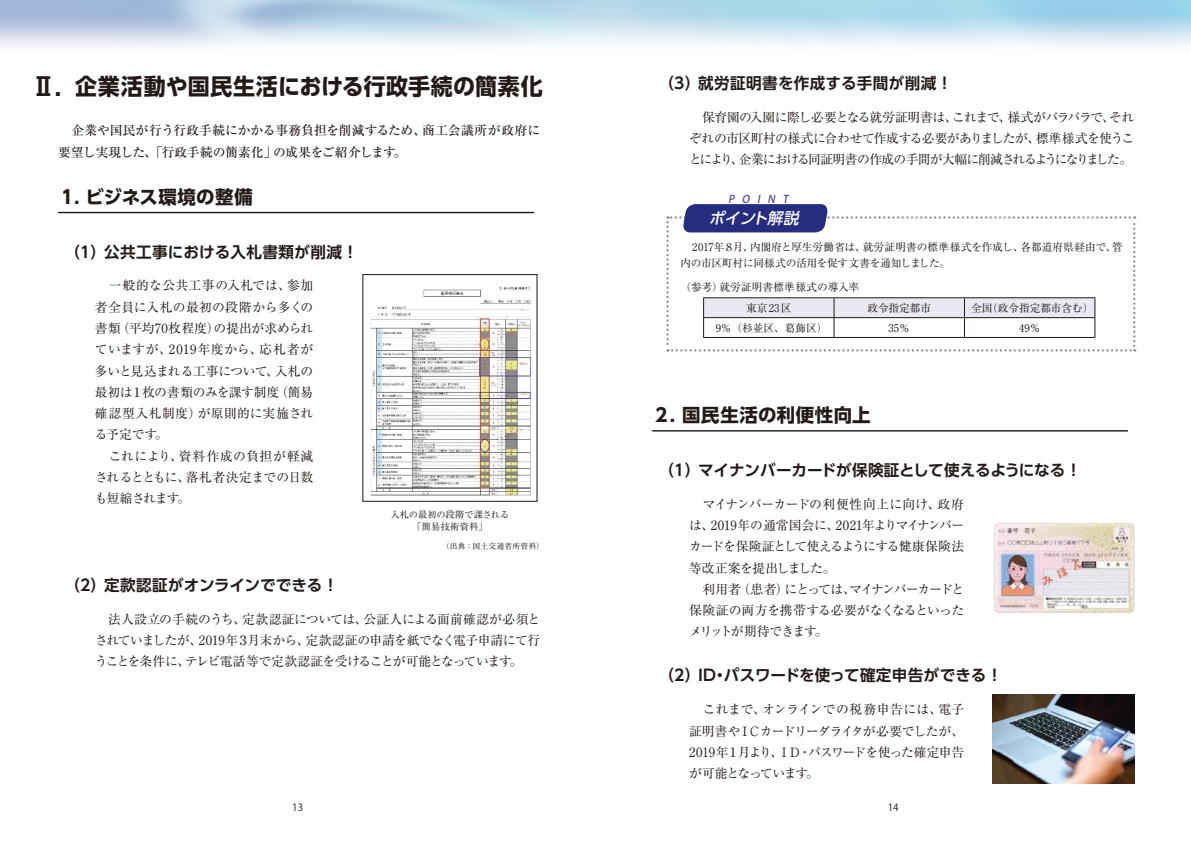
<style>
.page{position:relative;width:1191px;height:842px;background:#fff}
.page>*{position:absolute;margin:0;border:0;box-sizing:border-box;transform-origin:0 0}
.t1{font:700 22.7px "UD Shin Go Pro";letter-spacing:.015em;color:#231916}
.t2{font:700 18.4px "UD Shin Go Pro";letter-spacing:.02em;color:#231916}
.t3{font:700 15.6px "UD Shin Go Pro De";letter-spacing:.005em;color:#231916}
.t4{font:700 15.6px "UD Shin Go Pro De";letter-spacing:.025em;color:#231916}
.t5{font:italic 500 15.6px "UD Shin Go Pro";color:#fff}
.t6{font:12.8px/21.3px "Ryumin Pro";letter-spacing:-.03em;color:#231916;text-align:justify}
.t7{font:12.8px/21.3px "Ryumin Pro";letter-spacing:.01em;color:#231916}
.t8{font:500 12.8px/21.3px "Ryumin Pro";color:#231916}
.t9{font:10.6px/16.7px "Ryumin Pro";color:#231916}
.t10{font:italic 500 10.6px "Koz Go Pro";color:#504b92}
.t11{font:9.9px "Koz Go Pro";color:#231916}
.t12{font:9.2px/11.3px "Ryumin Pro";letter-spacing:.01em;color:#231916;text-align:center}
.t13{font:7.8px "Ryumin Pro";letter-spacing:.025em;color:#231916}
.s1{font-family:"UD Shin Go Pro De";font-size:24.8px}
</style>
<div class="page">
<hr style="left:652px;top:430px;width:475px;height:1px;background:#231916">
<img style="left:993px;top:522px;width:142px;height:92px">
<img style="left:992px;top:694px;width:142px;height:90px">
<hr style="left:58px;top:212px;width:476px;height:1px;background:#231916">
<div style="left:362px;top:274px;width:175px;height:228px;border:1px solid #231916"></div>
<img style="left:370px;top:287px;width:162px;height:210px">
<svg style="left:666px;top:204px;width:469px;height:147px"></svg>
<h1 class="t1" style="left:31px;top:68px;width:513px"><span class="s1">Ⅱ.</span> 企業活動や国民生活における行政手続の簡素化</h1>
<p class="t8" style="left:58px;top:119px;width:483px">　企業や国民が行う行政手続にかかる事務負担を削減するため、商工会議所が政府に要望し実現した、「行政手続の簡素化」の成果をご紹介します。</p>
<h2 class="t2" style="left:58px;top:182px;width:196px">１．ビジネス環境の整備</h2>
<p class="t4" style="left:64px;top:239px;width:295px">（１）公共工事における入札書類が削減 ！</p>
<p class="t7" style="left:95px;top:274px;width:220px">　一般的な公共工事の入札では、参加者全員に入札の最初の段階から多くの書類（平均70枚程度）の提出が求められていますが、2019年度から、応札者が多いと見込まれる工事について、入札の最初は１枚の書類のみを課す制度（簡易確認型入札制度）が原則的に実施される予定です。<br>　これにより、資料作成の負担が軽減されるとともに、落札者決定までの日数も短縮されます。</p>
<p class="t12" style="left:390px;top:509px;width:121px">入札の最初の段階で課される「簡易技術資料」</p>
<p class="t13" style="left:442px;top:540px;width:104px">（出典：国土交通省所資料）</p>
<p class="t3" style="left:64px;top:572px;width:275px">（２）定款認証がオンラインでできる ！</p>
<p class="t6" style="left:95px;top:607px;width:447px">　法人設立の手続のうち、定款認証については、公証人による面前確認が必須とされていましたが、2019年３月末から、定款認証の申請を紙でなく電子申請にて行うことを条件に、テレビ電話等で定款認証を受けることが可能となっています。</p>
<p class="t4" style="left:658px;top:70px;width:296px">（３）就労証明書を作成する手間が削減 ！</p>
<p class="t6" style="left:689px;top:105px;width:447px">　保育園の入園に際し必要となる就労証明書は、これまで、様式がバラバラで、それぞれの市区町村の様式に合わせて作成する必要がありましたが、標準様式を使うことにより、企業における同証明書の作成の手間が大幅に削減されるようになりました。</p>
<p class="t10" style="left:728px;top:192px;width:64px">POINT</p>
<p class="t5" style="left:709px;top:206px;width:96px">ポイント解説</p>
<p class="t9" style="left:680px;top:238px;width:444px;text-indent:11px">2017年８月、内閣府と厚生労働省は、就労証明書の標準様式を作成し、各都道府県経由で、管内の市区町村に同様式の活用を促す文書を通知しました。</p>
<p class="t9" style="left:680px;top:278px;width:180px">（参考）就労証明書標準様式の導入率</p>
<p class="t9" style="left:746px;top:299px;width:47px">東京23区</p>
<p class="t9" style="left:867px;top:299px;width:65px">政令指定都市</p>
<p class="t9" style="left:971px;top:299px;width:124px">全国（政令指定都市含む）</p>
<p class="t9" style="left:715px;top:319px;width:113px">9％（杉並区、葛飾区）</p>
<p class="t9" style="left:888px;top:319px;width:23px">35％</p>
<p class="t9" style="left:1019px;top:319px;width:23px">49％</p>
<h2 class="t2" style="left:652px;top:400px;width:220px">２．国民生活の利便性向上</h2>
<p class="t3" style="left:658px;top:457px;width:424px">（１）マイナンバーカードが保険証として使えるようになる ！</p>
<p class="t6" style="left:689px;top:492px;width:276px;text-align:left">　マイナンバーカードの利便性向上に向け、政府は、2019年の通常国会に、2021年よりマイナンバーカードを保険証として使えるようにする健康保険法等改正案を提出しました。<br>　利用者（患者）にとっては、マイナンバーカードと保険証の両方を携帯する必要がなくなるといったメリットが期待できます。</p>
<p class="t3" style="left:658px;top:663px;width:345px">（２）ＩＤ・パスワードを使って確定申告ができる ！</p>
<p class="t6" style="left:689px;top:698px;width:276px">　これまで、オンラインでの税務申告には、電子証明書やＩＣカードリーダライタが必要でしたが、2019年１月より、ＩＤ・パスワードを使った確定申告が可能となっています。</p>
<p class="t11" style="left:292px;top:801px;width:12px">13</p>
<p class="t11" style="left:887px;top:801px;width:12px">14</p>
</div>
